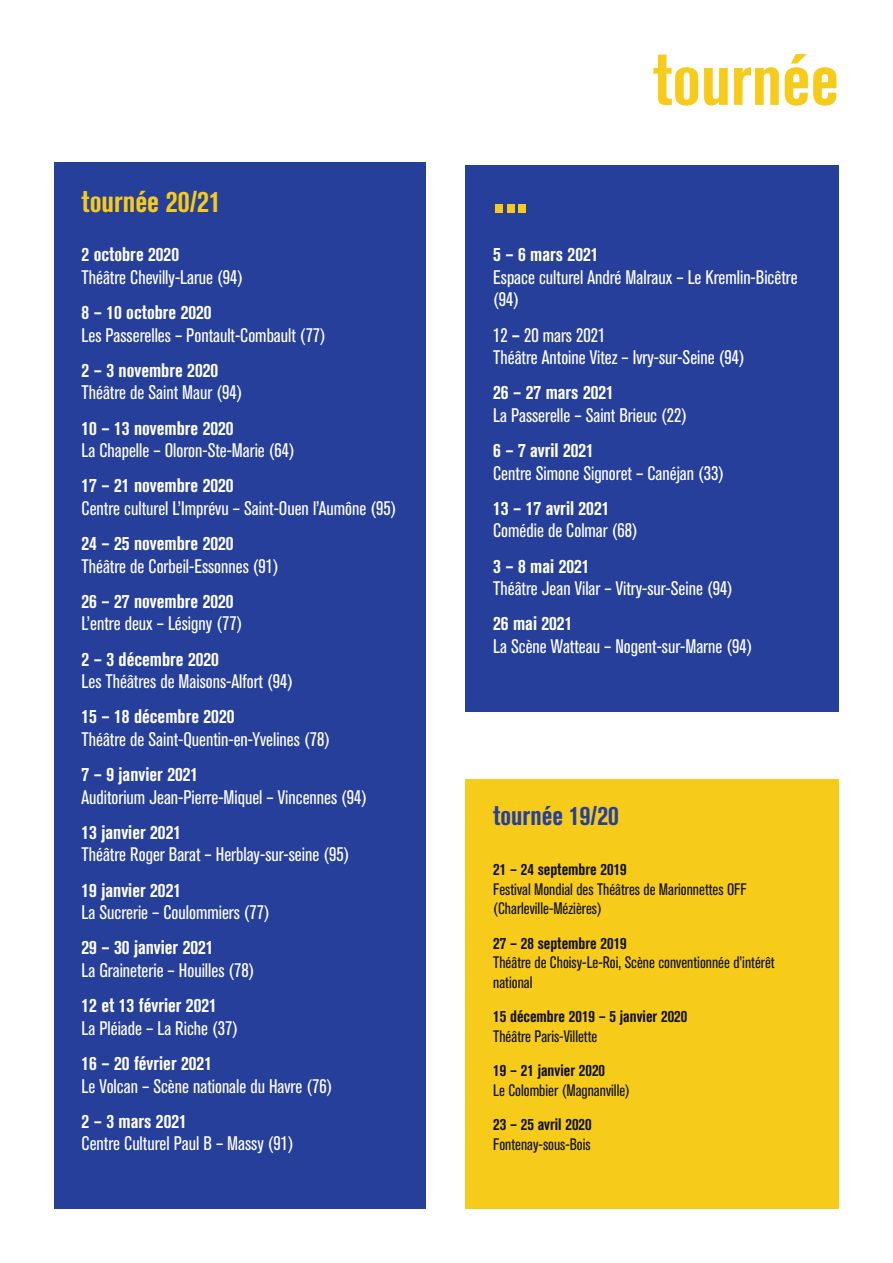
<style>
.page{position:relative;width:893px;height:1263px;background:#fff}
.page>*{position:absolute;margin:0;border:0;box-sizing:border-box;transform-origin:0 0}
._5-vilette_COURANT{font:700 condensed 72px "Akzidenz Grotesk BQ";color:#f6cb1a}
._5-vilette_COURANT-2{font:700 condensed 62.4px "Akzidenz Grotesk BQ";color:#f6cb1a}
._5-vilette_COURANT-3{font:700 condensed 30px "Akzidenz Grotesk BQ";color:#f6cb1a}
._5-vilette_COURANT-4{font:700 condensed 27px "Akzidenz Grotesk BQ";color:#263f9b}
._5-vilette_COURANT-5{font:condensed 19.5px/22.5px "Akzidenz Grotesk BQ";color:#fff}
._5-vilette_COURANT-6{font:condensed 16.5px/19.8px "Akzidenz Grotesk BQ";color:#111}
._5-vilette_COURANT-7{font:700 condensed 16.5px/19.8px "Akzidenz Grotesk BQ";color:#111}
.s1{font-weight:700}
.s2{font-weight:400}
</style>
<div class="page">
<div style="left:54px;top:162px;width:371px;height:1047px;background:#263f9b"></div>
<div style="left:466px;top:165px;width:373px;height:547px;background:#263f9b"></div>
<div style="left:466px;top:779px;width:373px;height:430px;background:#f6cb1a"></div>
<p class="_5-vilette_COURANT-3" style="left:82px;top:185px;width:141px">tournée 20/21</p>
<p class="_5-vilette_COURANT-5" style="left:82px;top:244px;width:163px"><span class="s1">2 octobre 2020<br></span>Théâtre Chevilly-Larue (94)</p>
<p class="_5-vilette_COURANT-5" style="left:82px;top:301px;width:246px"><span class="s1">8 – 10 octobre 2020<br></span>Les Passerelles – Pontault-Combault (77)</p>
<p class="_5-vilette_COURANT-5" style="left:82px;top:359px;width:162px"><span class="s1">2 – 3 novembre 2020<br></span>Théâtre de Saint Maur (94)</p>
<p class="_5-vilette_COURANT-5" style="left:82px;top:417px;width:215px"><span class="s1">10 – 13 novembre 2020<br></span>La Chapelle – Oloron-Ste-Marie (64)</p>
<p class="_5-vilette_COURANT-5" style="left:82px;top:475px;width:316px"><span class="s1">17 – 21 novembre 2020<br></span>Centre culturel L’Imprévu – Saint-Ouen l’Aumône (95)</p>
<p class="_5-vilette_COURANT-5" style="left:82px;top:532px;width:199px"><span class="s1">24 – 25 novembre 2020<br></span>Théâtre de Corbeil-Essonnes (91)</p>
<p class="_5-vilette_COURANT-5" style="left:82px;top:590px;width:162px"><span class="s1">26 – 27 novembre 2020<br></span>L’entre deux – Lésigny (77)</p>
<p class="_5-vilette_COURANT-5" style="left:82px;top:648px;width:213px"><span class="s1">2 – 3 décembre 2020<br></span>Les Théâtres de Maisons-Alfort (94)</p>
<p class="_5-vilette_COURANT-5" style="left:82px;top:706px;width:250px"><span class="s1">15 – 18 décembre 2020<br></span>Théâtre de Saint-Quentin-en-Yvelines (78)</p>
<p class="_5-vilette_COURANT-5" style="left:82px;top:763px;width:287px"><span class="s1">7 – 9 janvier 2021<br></span>Auditorium Jean-Pierre-Miquel – Vincennes (94)</p>
<p class="_5-vilette_COURANT-5" style="left:82px;top:821px;width:269px"><span class="s1">13 janvier 2021<br></span>Théâtre Roger Barat – Herblay-sur-seine (95)</p>
<p class="_5-vilette_COURANT-5" style="left:82px;top:879px;width:190px"><span class="s1">19 janvier 2021<br></span>La Sucrerie – Coulommiers (77)</p>
<p class="_5-vilette_COURANT-5" style="left:82px;top:937px;width:174px"><span class="s1">29 – 30 janvier 2021<br></span>La Graineterie – Houilles (78)</p>
<p class="_5-vilette_COURANT-5" style="left:82px;top:994px;width:158px"><span class="s1">12 et 13 février 2021<br></span>La Pléiade – La Riche (37)</p>
<p class="_5-vilette_COURANT-5" style="left:82px;top:1052px;width:252px"><span class="s1">16 – 20 février 2021<br></span>Le Volcan – Scène nationale du Havre (76)</p>
<p class="_5-vilette_COURANT-5" style="left:82px;top:1110px;width:214px"><span class="s1">2 – 3 mars 2021<br></span>Centre Culturel Paul B – Massy (91)</p>
<p class="_5-vilette_COURANT-2" style="left:493px;top:155px;width:36px">...</p>
<p class="_5-vilette_COURANT" style="left:653px;top:39px;width:188px">tournée</p>
<p class="_5-vilette_COURANT-5" style="left:493px;top:244px;width:306px"><span class="s1">5 – 6 mars 2021<br></span>Espace culturel André Malraux – Le Kremlin-Bicêtre (94)</p>
<p class="_5-vilette_COURANT-5" style="left:493px;top:324px;width:253px">12 <span class="s1">–</span> 20 mars 2021<br>Théâtre Antoine Vitez – Ivry-sur-Seine (94)</p>
<p class="_5-vilette_COURANT-5" style="left:493px;top:382px;width:196px"><span class="s1">26 – 27 mars 2021<br></span>La Passerelle – Saint Brieuc (22)</p>
<p class="_5-vilette_COURANT-5" style="left:493px;top:439px;width:233px"><span class="s1">6 – 7 avril 2021<br></span>Centre Simone Signoret – Canéjan (33)</p>
<p class="_5-vilette_COURANT-5" style="left:493px;top:497px;width:146px"><span class="s1">13 – 17 avril 2021<br></span>Comédie de Colmar (68)</p>
<p class="_5-vilette_COURANT-5" style="left:493px;top:555px;width:241px"><span class="s1">3 – 8 mai 2021<br></span>Théâtre Jean Vilar – Vitry-sur-Seine (94)</p>
<p class="_5-vilette_COURANT-5" style="left:493px;top:613px;width:261px"><span class="s1">26 mai 2021<br></span>La Scène Watteau – Nogent-sur-Marne (94)</p>
<p class="_5-vilette_COURANT-4" style="left:493px;top:801px;width:127px">tournée 19/20</p>
<p class="_5-vilette_COURANT-6" style="left:493px;top:859px;width:255px"><span class="s1">21 – 24 septembre 2019<br></span>Festival Mondial des Théâtres de Marionnettes OFF (Charleville-Mézières)</p>
<p class="_5-vilette_COURANT-6" style="left:493px;top:933px;width:283px"><span class="s1">27 – 28 septembre 2019<br></span>Théâtre de Choisy-Le-Roi, Scène conventionnée d’intérêt national</p>
<p class="_5-vilette_COURANT-7" style="left:493px;top:1007px;width:195px">15 décembre 2019 – 5 janvier 2020<br><span class="s2">Théâtre Paris-Villette</span></p>
<p class="_5-vilette_COURANT-6" style="left:493px;top:1061px;width:138px"><span class="s1">19 – 21 janvier 2020<br></span>Le Colombier (Magnanville)</p>
<p class="_5-vilette_COURANT-6" style="left:493px;top:1115px;width:100px"><span class="s1">23 – 25 avril 2020<br></span>Fontenay-sous-Bois</p>
</div>
